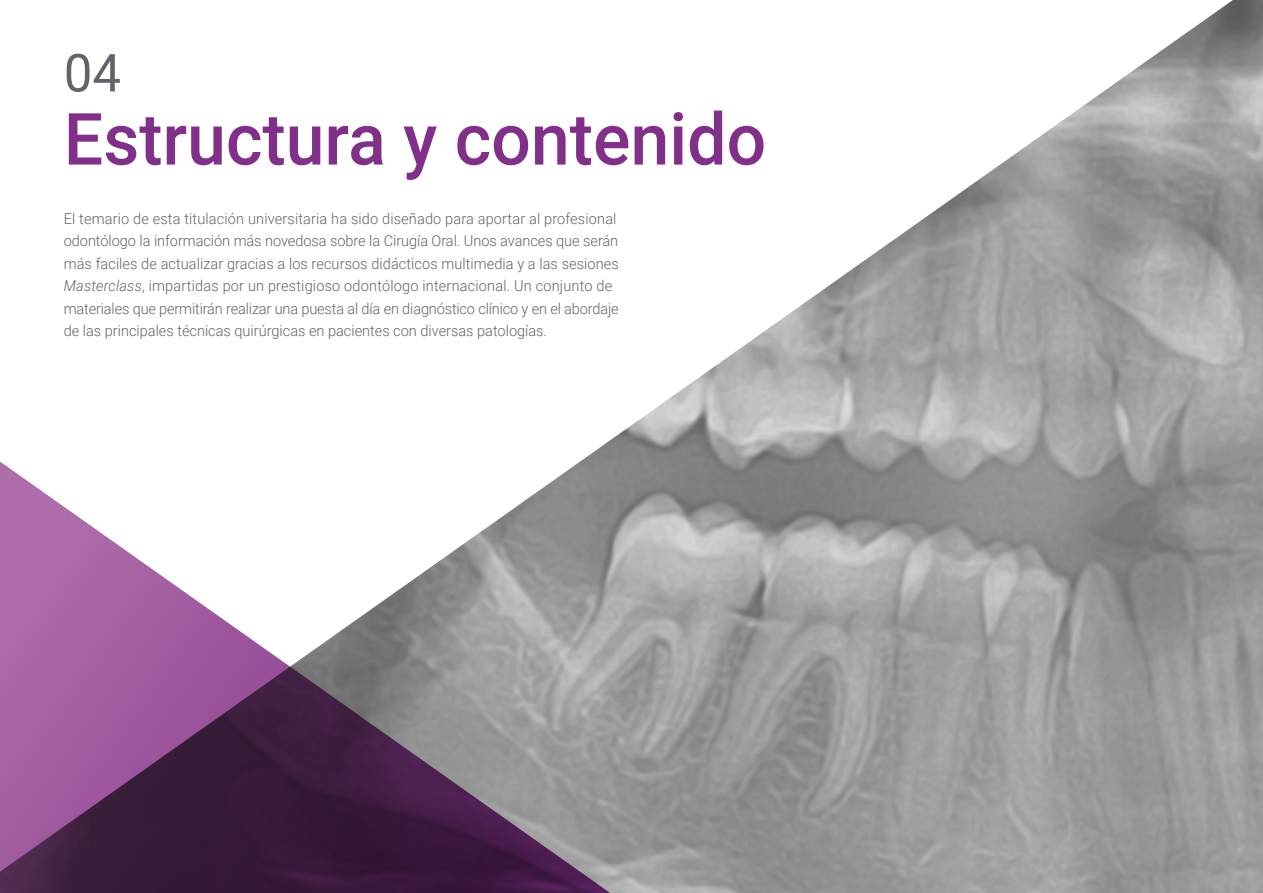
<style>
.page{position:relative;width:1263px;height:893px;background:#fff}
.page>*{position:absolute;margin:0;border:0;box-sizing:border-box;transform-origin:0 0}
.t1{font:500 72px "Roboto";color:#813089}
.t2{font:52.5px "Roboto";color:#61646a}
.t3{font:300 15px/22.5px "Roboto";color:#61646a}
.s1{font-style:italic}
</style>
<div class="page">
<img style="left:602px;top:0;width:661px;height:893px">
<svg style="left:0;top:446px;width:640px;height:447px"></svg>
<h2 class="t2" style="left:64px;top:36px;width:59px">04</h2>
<h1 class="t1" style="left:64px;top:89px;width:704px">Estructura y contenido</h1>
<p class="t3" style="left:64px;top:207px;width:556px">El temario de esta titulación universitaria ha sido diseñado para aportar al profesional odontólogo la información más novedosa sobre la Cirugía Oral. Unos avances que serán más faciles de actualizar gracias a los recursos didácticos multimedia y a las sesiones <span class="s1">Masterclass</span>, impartidas por un prestigioso odontólogo internacional. Un conjunto de materiales que permitirán realizar una puesta al día en diagnóstico clínico y en el abordaje de las principales técnicas quirúrgicas en pacientes con diversas patologías.</p>
</div>
